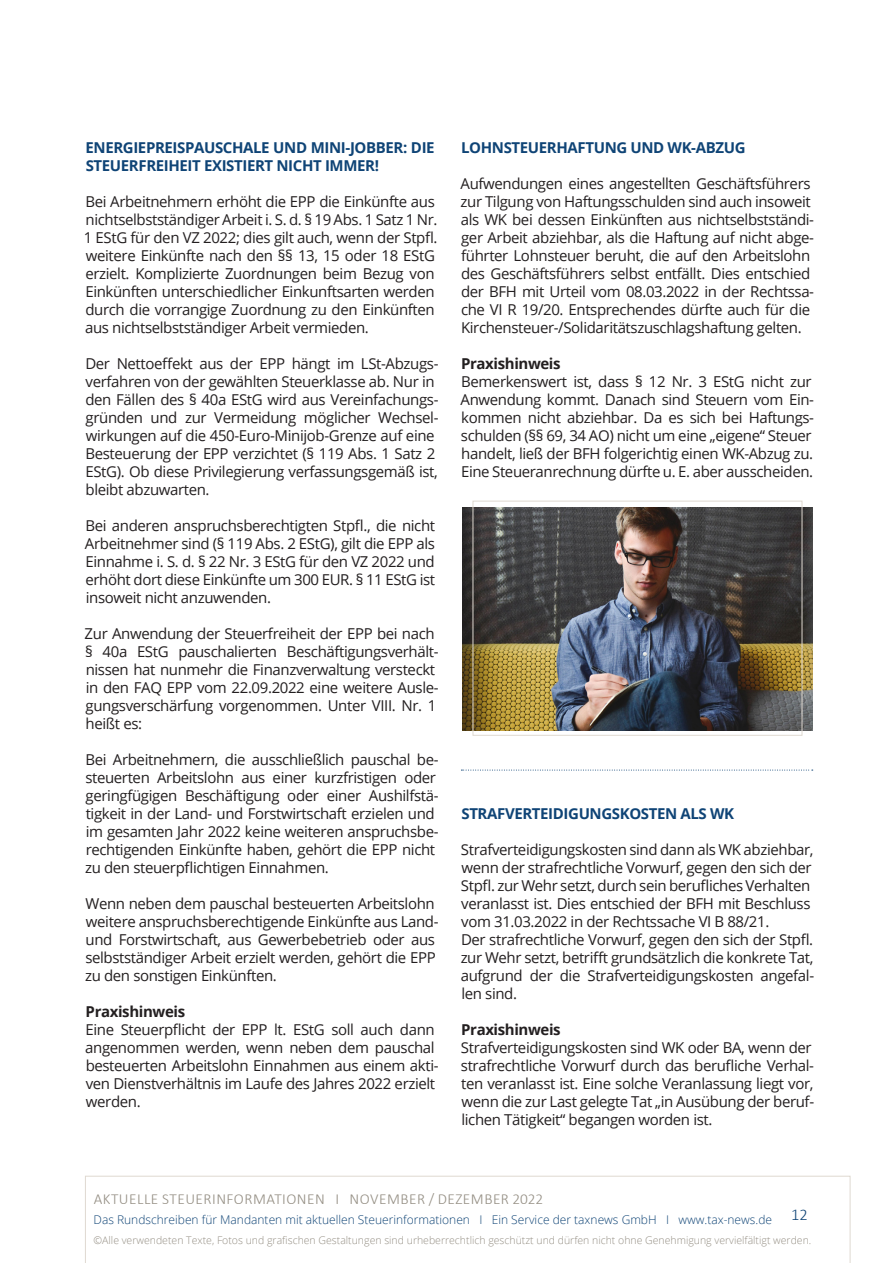
<style>
.page{position:relative;width:893px;height:1263px;background:#fff}
.page>*{position:absolute;margin:0;border:0;box-sizing:border-box;transform-origin:0 0}
.t1{font:300 16.5px "Calibri";color:#0f4476}
.t2{font:300 15.3px "Calibri";letter-spacing:.03em;color:#948e83}
.t3{font:15px/18px "Open Sans";letter-spacing:-.025em;color:#231f20}
.t4{font:700 15px/18px "Open Sans";letter-spacing:-.025em;color:#0f4476}
.t5{font:700 15px "Open Sans";letter-spacing:-.025em;color:#231f20}
.t6{font:300 12px "Open Sans";color:#0f4476}
.t7{font:300 10.5px "Open Sans";color:#948e83}
</style>
<div class="page">
<svg style="left:85px;top:1176px;width:765px;height:87px"></svg>
<img style="left:462px;top:507px;width:351px;height:223px">
<div style="left:473px;top:501px;width:329px;height:235px;border:1px solid #dfd9d1"></div>
<svg style="left:461px;top:770px;width:352px;height:1px"></svg>
<p class="t4" style="left:86px;top:138px;width:351px">ENERGIEPREISPAUSCHALE UND MINI-JOBBER: DIE<br>STEUERFREIHEIT EXISTIERT NICHT IMMER!</p>
<p class="t3" style="left:84px;top:192px;width:355px">Bei Arbeitnehmern erhöht die EPP die Einkünfte aus nichtselbstständiger Arbeit i. S. d. § 19 Abs. 1 Satz 1 Nr.<br>1 EStG für den VZ 2022; dies gilt auch, wenn der Stpfl. weitere Einkünfte nach den §§ 13, 15 oder 18 EStG erzielt. Komplizierte Zuordnungen beim Bezug von Einkünften unterschiedlicher Einkunftsarten werden durch die vorrangige Zuordnung zu den Einkünften aus nichtselbstständiger Arbeit vermieden.</p>
<p class="t3" style="left:85px;top:354px;width:355px">Der Nettoeffekt aus der EPP hängt im LSt-Abzugs&shy;verfahren von der gewählten Steuerklasse ab. Nur in den Fällen des § 40a EStG wird aus Vereinfachungs&shy;gründen und zur Vermeidung möglicher Wechsel&shy;wirkungen auf die 450-Euro-Minijob-Grenze auf eine Besteuerung der EPP verzichtet (§ 119 Abs. 1 Satz 2<br>EStG). Ob diese Privilegierung verfassungsgemäß ist, bleibt abzuwarten.</p>
<p class="t3" style="left:85px;top:516px;width:352px;text-align:justify">Bei anderen anspruchsberechtigten Stpfl., die nicht Arbeitnehmer sind (§ 119 Abs. 2 EStG), gilt die EPP als Einnahme i. S. d. § 22 Nr. 3 EStG für den VZ 2022 und erhöht dort diese Einkünfte um 300 EUR. § 11 EStG ist insoweit nicht anzuwenden.</p>
<p class="t3" style="left:85px;top:624px;width:355px">Zur Anwendung der Steuerfreiheit der EPP bei nach § 40a EStG pauschalierten Beschäftigungsverhält&shy;nissen hat nunmehr die Finanzverwaltung versteckt in den FAQ EPP vom 22.09.2022 eine weitere Ausle&shy;gungsverschärfung vorgenommen. Unter VIII. Nr. 1 heißt es:</p>
<p class="t3" style="left:85px;top:750px;width:355px">Bei Arbeitnehmern, die ausschließlich pauschal be&shy;steuerten Arbeitslohn aus einer kurzfristigen oder geringfügigen Beschäftigung oder einer Aushilfstä&shy;tigkeit in der Land- und Forstwirtschaft erzielen und im gesamten Jahr 2022 keine weiteren anspruchsbe&shy;rechtigenden Einkünfte haben, gehört die EPP nicht zu den steuerpflichtigen Einnahmen.</p>
<p class="t3" style="left:85px;top:894px;width:355px">Wenn neben dem pauschal besteuerten Arbeitslohn weitere anspruchsberechtigende Einkünfte aus Land&shy;und Forstwirtschaft, aus Gewerbebetrieb oder aus selbstständiger Arbeit erzielt werden, gehört die EPP zu den sonstigen Einkünften.</p>
<p class="t5" style="left:86px;top:1001px;width:101px">Praxishinweis</p>
<p class="t3" style="left:85px;top:1020px;width:355px">Eine Steuerpflicht der EPP lt. EStG soll auch dann angenommen werden, wenn neben dem pauschal besteuerten Arbeitslohn Einnahmen aus einem akti&shy;ven Dienstverhältnis im Laufe des Jahres 2022 erzielt werden.</p>
<p class="t4" style="left:461px;top:138px;width:286px">LOHNSTEUERHAFTUNG UND WK-ABZUG</p>
<p class="t3" style="left:461px;top:174px;width:355px">Aufwendungen eines angestellten Geschäftsführers zur Tilgung von Haftungsschulden sind auch insoweit als WK bei dessen Einkünften aus nichtselbstständi&shy;ger Arbeit abziehbar, als die Haftung auf nicht abge&shy;führter Lohnsteuer beruht, die auf den Arbeitslohn des Geschäftsführers selbst entfällt. Dies entschied der BFH mit Urteil vom 08.03.2022 in der Rechtssa&shy;che VI R 19/20. Entsprechendes dürfte auch für die Kirchensteuer-/Solidaritätszuschlagshaftung gelten.</p>
<p class="t5" style="left:461px;top:353px;width:101px">Praxishinweis</p>
<p class="t3" style="left:461px;top:372px;width:355px">Bemerkenswert ist, dass § 12 Nr. 3 EStG nicht zur Anwendung kommt. Danach sind Steuern vom Ein&shy;kommen nicht abziehbar. Da es sich bei Haftungs&shy;schulden (§§ 69, 34 AO) nicht um eine „eigene“ Steuer handelt, ließ der BFH folgerichtig einen WK-Abzug zu.<br>Eine Steueranrechnung dürfte u. E. aber ausscheiden.</p>
<p class="t4" style="left:461px;top:804px;width:274px">STRAFVERTEIDIGUNGSKOSTEN ALS WK</p>
<p class="t3" style="left:461px;top:840px;width:355px">Strafverteidigungskosten sind dann als WK abziehbar, wenn der strafrechtliche Vorwurf, gegen den sich der Stpfl. zur Wehr setzt, durch sein berufliches Verhalten veranlasst ist. Dies entschied der BFH mit Beschluss vom 31.03.2022 in der Rechtssache VI B 88/21.<br>Der strafrechtliche Vorwurf, gegen den sich der Stpfl. zur Wehr setzt, betrifft grundsätzlich die konkrete Tat, aufgrund der die Strafverteidigungskosten angefal&shy;len sind.</p>
<p class="t5" style="left:461px;top:1019px;width:101px">Praxishinweis</p>
<p class="t3" style="left:461px;top:1038px;width:355px">Strafverteidigungskosten sind WK oder BA, wenn der strafrechtliche Vorwurf durch das berufliche Verhal&shy;ten veranlasst ist. Eine solche Veranlassung liegt vor, wenn die zur Last gelegte Tat „in Ausübung der beruf&shy;lichen Tätigkeit“ begangen worden ist.</p>
<p class="t2" style="left:94px;top:1189px;width:451px">AKTUELLE STEUERINFORMATIONEN I NOVEMBER / DEZEMBER 2022</p>
<p class="t6" style="left:94px;top:1212px;width:680px">Das Rundschreiben für Mandanten mit aktuellen Steuerinformationen I Ein Service der taxnews GmbH I www.tax-news.de</p>
<p class="t7" style="left:94px;top:1233px;width:719px">©Alle verwendeten Texte, Fotos und grafischen Gestaltungen sind urheberrechtlich geschützt und dürfen nicht ohne Genehmigung vervielfältigt werden.</p>
<p class="t1" style="left:791px;top:1204px;width:18px">12</p>
</div>
